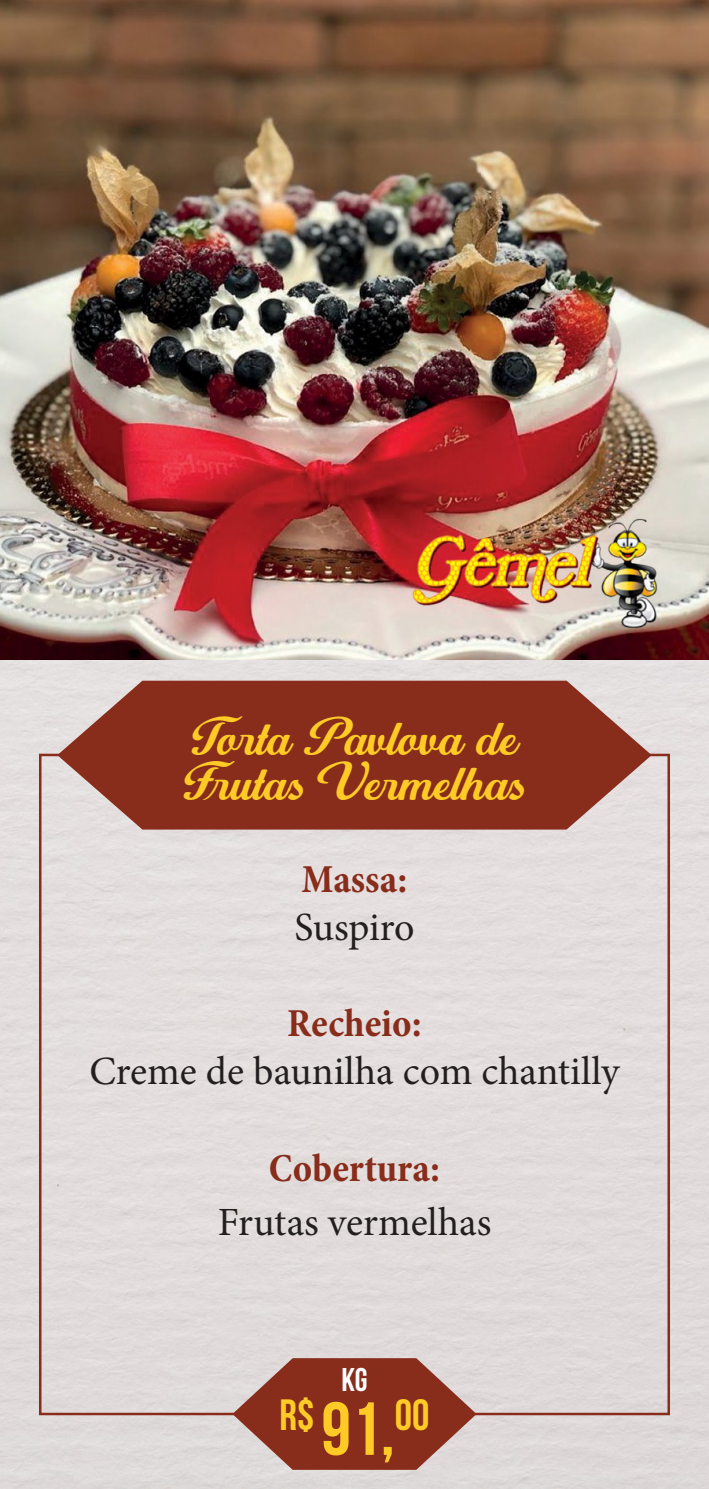
<style>
.page{position:relative;width:709px;height:1489px;background:#fff}
.page>*{position:absolute;margin:0;border:0;box-sizing:border-box;transform-origin:0 0}
.t1{font:45px/45px "Battipaglia Personal Use Only";color:#fecb26}
.t2{font:700 43.75px "Bebas Neue";color:#fecb26}
.t3{font:40px "Minion Pro";letter-spacing:-.005em;color:#231f20}
.t4{font:700 condensed 40px "Minion Pro";color:#882c1b}
.t5{font:700 32.75px "Bebas Neue";color:#fff}
.s1{font-size:75px}
</style>
<div class="page">
<div style="left:0;top:659px;width:709px;height:829px;background:#e2dcdc"></div>
<img style="left:0;top:0;width:709px;height:659px">
<svg style="left:57px;top:680px;width:594px;height:149px;fill:#882c1b"></svg>
<svg style="left:232px;top:1357px;width:244px;height:112px"></svg>
<p class="t1" style="left:184px;top:717px;width:343px">Torta Pavlova de<br>Frutas Vermelhas</p>
<p class="t4" style="left:301px;top:852px;width:107px">Massa:</p>
<p class="t3" style="left:294px;top:900px;width:121px">Suspiro</p>
<p class="t4" style="left:287px;top:996px;width:136px">Recheio:</p>
<p class="t3" style="left:89px;top:1044px;width:532px">Creme de baunilha com chantilly</p>
<p class="t4" style="left:269px;top:1140px;width:172px">Cobertura:</p>
<p class="t3" style="left:218px;top:1194px;width:275px">Frutas vermelhas</p>
<p class="t5" style="left:341px;top:1361px;width:28px">kg</p>
<p class="t2" style="left:280px;top:1390px;width:151px">R$ <span class="s1">91,</span>00</p>
</div>
